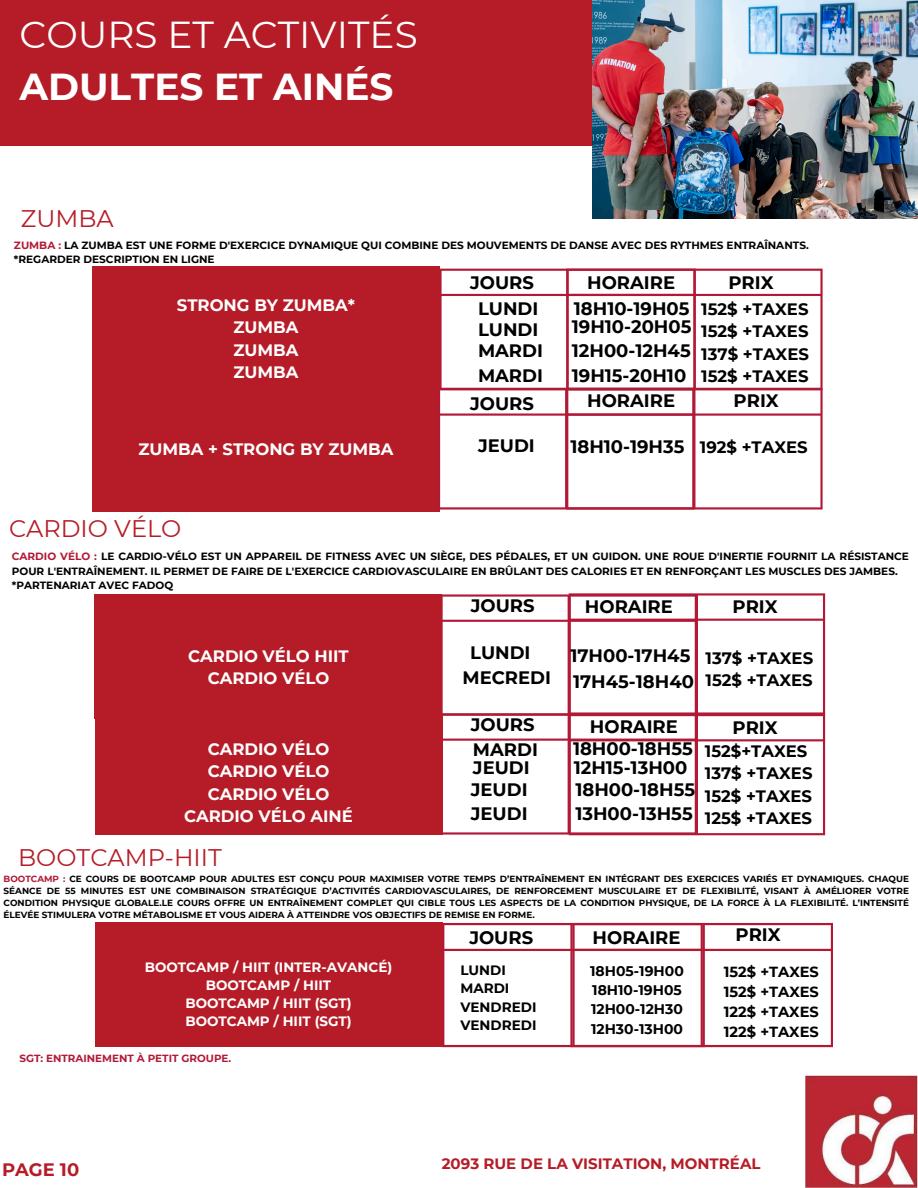
<style>
.page{position:relative;width:918px;height:1188px;background:#fff}
.page>*{position:absolute;margin:0;border:0;box-sizing:border-box;transform-origin:0 0}
.t1{font:37.5px/51.8px "Montserrat";color:#fff}
.t2{font:24px "Montserrat";color:#b51c27}
.t3{font:700 18px/24.8px "Montserrat";color:#000}
.t4{font:700 18px "Montserrat";color:#b51c27}
.t5{font:700 16.5px/22.5px "Montserrat";color:#fff;text-align:center}
.t6{font:700 16.5px/22.5px "Montserrat";color:#000}
.t7{font:700 15px "Montserrat";color:#b51c27}
.t8{font:700 14.55px/20px "Montserrat";color:#000;text-align:justify}
.t9{font:700 13.95px/19.2px "Montserrat";color:#000}
.t10{font:700 13.5px/18px "Montserrat";color:#fff;text-align:center}
.t11{font:700 13.5px/18.5px "Montserrat";color:#000}
.t12{font:700 10.5px/14.7px "Montserrat";color:#000}
.t13{font:700 10.35px "Montserrat";color:#b21937}
.t14{font:700 8.85px/11.9px "Montserrat";color:#000;text-align:justify}
.s1{font-weight:700}
.s2{color:#b21937}
</style>
<div class="page">
<img style="left:805px;top:1075px;width:113px;height:113px">
<div style="left:0;top:0;width:593px;height:145px;background:#b51c27"></div>
<img style="left:593px;top:0;width:325px;height:218px">
<div style="left:92px;top:266px;width:348px;height:147px;background:#b51c27"></div>
<svg style="left:442px;top:593px;width:383px;height:242px"></svg>
<div style="left:95px;top:594px;width:347px;height:125px;background:#b51c27"></div>
<div style="left:95px;top:716px;width:347px;height:119px;background:#b51c27"></div>
<div style="left:95px;top:923px;width:347px;height:124px;background:#b51c27"></div>
<svg style="left:442px;top:923px;width:391px;height:124px"></svg>
<div style="left:92px;top:386px;width:348px;height:126px;background:#b51c27"></div>
<svg style="left:438px;top:269px;width:385px;height:241px"></svg>
<h2 class="t1" style="left:19px;top:9px;width:400px">COURS ET ACTIVITÉS<br><span class="s1">ADULTES ET AINÉS</span></h2>
<h5 class="t2" style="left:21px;top:204px;width:94px">ZUMBA</h5>
<h3 class="t12" style="left:14px;top:238px;width:796px"><span class="s2">ZUMBA :</span> LA ZUMBA EST UNE FORME D'EXERCICE DYNAMIQUE QUI COMBINE DES MOUVEMENTS DE DANSE AVEC DES RYTHMES ENTRAÎNANTS. *REGARDER DESCRIPTION EN LIGNE</h3>
<p class="t3" style="left:470px;top:270px;width:65px">JOURS</p>
<h3 class="t3" style="left:587px;top:270px;width:89px">HORAIRE</h3>
<h3 class="t3" style="left:728px;top:270px;width:47px">PRIX</h3>
<h3 class="t5" style="left:177px;top:294px;width:180px">STRONG BY ZUMBA*<br>ZUMBA<br>ZUMBA<br>ZUMBA</h3>
<h3 class="t3" style="left:478px;top:296px;width:62px">LUNDI</h3>
<h3 class="t6" style="left:701px;top:298px;width:109px;text-align:justify">152$ +TAXES 152$ +TAXES 137$ +TAXES 152$ +TAXES</h3>
<h3 class="t3" style="left:574px;top:296px;width:117px">18H10-19H05</h3>
<h3 class="t3" style="left:572px;top:314px;width:121px">19H10-20H05</h3>
<p class="t3" style="left:478px;top:317px;width:62px">LUNDI</p>
<h3 class="t3" style="left:572px;top:338px;width:120px">12H00-12H45<br>19H15-20H10</h3>
<h3 class="t3" style="left:478px;top:338px;width:66px">MARDI<br>MARDI</h3>
<p class="t5" style="left:138px;top:438px;width:257px">ZUMBA + STRONG BY ZUMBA</p>
<h3 class="t2" style="left:9px;top:514px;width:174px">CARDIO VÉLO</h3>
<h3 class="t3" style="left:470px;top:391px;width:65px">JOURS</h3>
<h3 class="t3" style="left:587px;top:389px;width:89px">HORAIRE</h3>
<h3 class="t3" style="left:734px;top:389px;width:47px">PRIX</h3>
<h3 class="t3" style="left:478px;top:433px;width:58px">JEUDI</h3>
<h3 class="t3" style="left:570px;top:435px;width:116px">18H10-19H35</h3>
<h3 class="t6" style="left:700px;top:436px;width:109px">192$ +TAXES</h3>
<h3 class="t12" style="left:12px;top:549px;width:899px"><span class="s2">CARDIO VÉLO :</span> LE CARDIO-VÉLO EST UN APPAREIL DE FITNESS AVEC UN SIÈGE, DES PÉDALES, ET UN GUIDON. UNE ROUE D'INERTIE FOURNIT LA RÉSISTANCE<br>POUR L'ENTRAÎNEMENT. IL PERMET DE FAIRE DE L'EXERCICE CARDIOVASCULAIRE EN BRÛLANT DES CALORIES ET EN RENFORÇANT LES MUSCLES DES JAMBES. *PARTENARIAT AVEC FADOQ</h3>
<h5 class="t5" style="left:188px;top:644px;width:162px">CARDIO VÉLO HIIT<br>CARDIO VÉLO</h5>
<p class="t5" style="left:184px;top:738px;width:170px">CARDIO VÉLO<br>CARDIO VÉLO<br>CARDIO VÉLO<br>CARDIO VÉLO AINÉ</p>
<h3 class="t2" style="left:18px;top:843px;width:205px">BOOTCAMP-HIIT</h3>
<h3 class="t3" style="left:471px;top:593px;width:65px">JOURS</h3>
<p class="t3" style="left:585px;top:594px;width:89px">HORAIRE</p>
<h3 class="t3" style="left:733px;top:594px;width:47px">PRIX</h3>
<h3 class="t3" style="left:570px;top:643px;width:122px">17H00-17H45</h3>
<h3 class="t6" style="left:706px;top:647px;width:109px">137$ +TAXES<br>152$ +TAXES</h3>
<h3 class="t3" style="left:471px;top:712px;width:65px">JOURS</h3>
<h2 class="t3" style="left:473px;top:756px;width:58px">JEUDI</h2>
<p class="t3" style="left:470px;top:640px;width:62px">LUNDI</p>
<h3 class="t3" style="left:462px;top:665px;width:90px">MECREDI</h3>
<h3 class="t3" style="left:573px;top:669px;width:122px">17H45-18H40</h3>
<h3 class="t3" style="left:590px;top:714px;width:89px">HORAIRE</h3>
<p class="t3" style="left:733px;top:716px;width:47px">PRIX</p>
<h3 class="t6" style="left:705px;top:740px;width:109px">152$+TAXES<br>137$ +TAXES<br>152$ +TAXES<br>125$ +TAXES</h3>
<p class="t3" style="left:473px;top:737px;width:66px">MARDI</p>
<h4 class="t3" style="left:573px;top:736px;width:121px">18H00-18H55</h4>
<h3 class="t3" style="left:574px;top:756px;width:115px">12H15-13H00</h3>
<h3 class="t3" style="left:575px;top:777px;width:121px">18H00-18H55<br>13H00-13H55</h3>
<h3 class="t3" style="left:471px;top:777px;width:58px">JEUDI<br>JEUDI</h3>
<h2 class="t14" style="left:4px;top:873px;width:907px"><span class="s2">BOOTCAMP :</span> CE COURS DE BOOTCAMP POUR ADULTES EST CONÇU POUR MAXIMISER VOTRE TEMPS D’ENTRAÎNEMENT EN INTÉGRANT DES EXERCICES VARIÉS ET DYNAMIQUES. CHAQUE SÉANCE DE 55 MINUTES EST UNE COMBINAISON STRATÉGIQUE D’ACTIVITÉS CARDIOVASCULAIRES, DE RENFORCEMENT MUSCULAIRE ET DE FLEXIBILITÉ, VISANT À AMÉLIORER VOTRE CONDITION PHYSIQUE GLOBALE.LE COURS OFFRE UN ENTRAÎNEMENT COMPLET QUI CIBLE TOUS LES ASPECTS DE LA CONDITION PHYSIQUE, DE LA FORCE À LA FLEXIBILITÉ. L’INTENSITÉ ÉLEVÉE STIMULERA VOTRE MÉTABOLISME ET VOUS AIDERA À ATTEINDRE VOS OBJECTIFS DE REMISE EN FORME.</h2>
<h3 class="t10" style="left:145px;top:958px;width:249px">BOOTCAMP / HIIT (INTER-AVANCÉ)<br>BOOTCAMP / HIIT<br>BOOTCAMP / HIIT (SGT)<br>BOOTCAMP / HIIT (SGT)</h3>
<h3 class="t13" style="left:19px;top:1052px;width:213px">SGT: ENTRAINEMENT À PETIT GROUPE.</h3>
<p class="t4" style="left:2px;top:1158px;width:79px">PAGE 10</p>
<h3 class="t3" style="left:469px;top:925px;width:65px">JOURS</h3>
<p class="t3" style="left:593px;top:925px;width:89px">HORAIRE</p>
<h3 class="t3" style="left:736px;top:922px;width:47px">PRIX</h3>
<h3 class="t11" style="left:460px;top:961px;width:78px">LUNDI<br>MARDI<br>VENDREDI<br>VENDREDI</h3>
<h3 class="t9" style="left:590px;top:962px;width:95px">18H05-19H00<br>18H10-19H05<br>12H00-12H30<br>12H30-13H00</h3>
<h3 class="t8" style="left:724px;top:962px;width:96px">152$ +TAXES 152$ +TAXES 122$ +TAXES 122$ +TAXES</h3>
<h1 class="t7" style="left:442px;top:1154px;width:320px">2093 RUE DE LA VISITATION, MONTRÉAL</h1>
</div>
